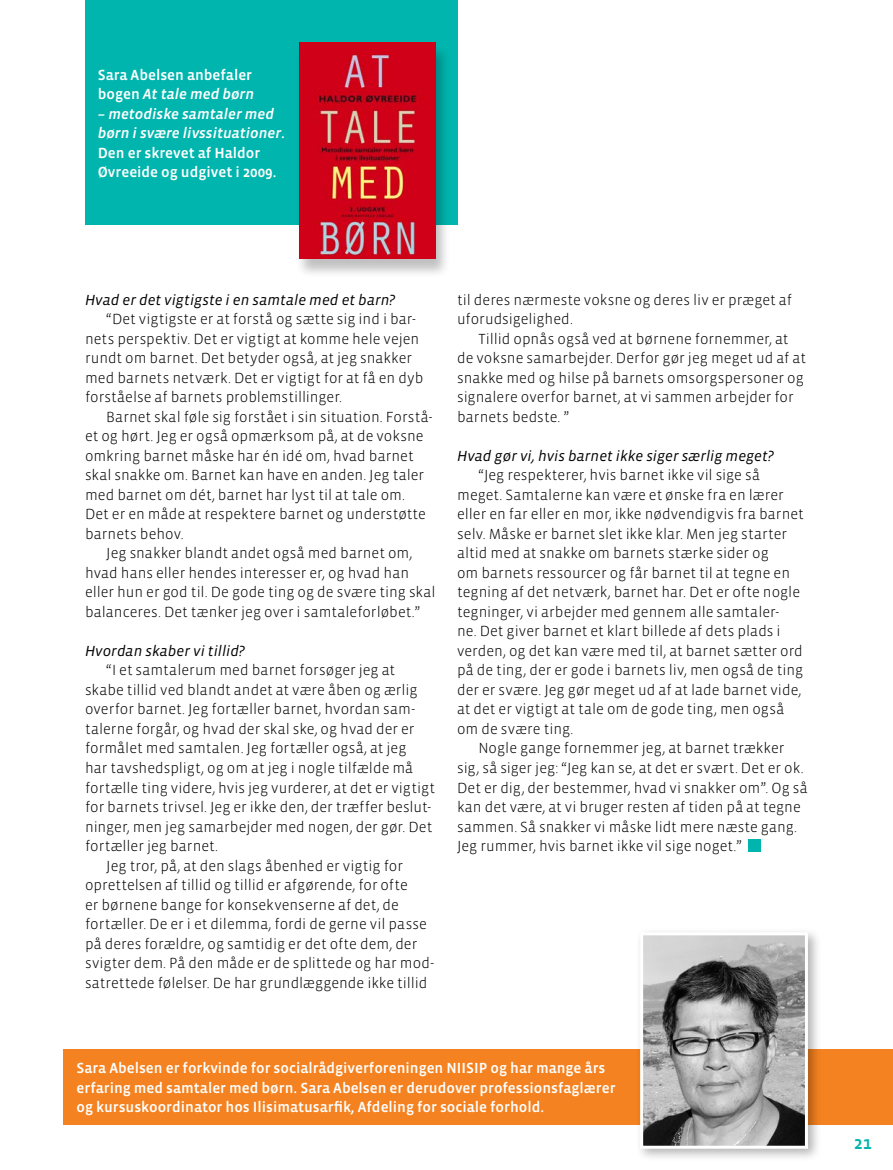
<style>
.page{position:relative;width:893px;height:1170px;background:#fff}
.page>*{position:absolute;margin:0;border:0;box-sizing:border-box;transform-origin:0 0}
.t1{font:18px "Vista Sans Med";color:#00b5ad}
.brød2{font:300 15px/19.5px "Vista Sans";color:#000}
.blå_bog{font:15px/19.5px "Vista Sans Med";color:#fff}
.blå_bog-2{font:italic 15px/19.5px "Vista Sans Med";color:#fff}
.brød1{font:italic 15px "Vista Sans";letter-spacing:.005em;color:#000}
.spørgsmål_brød_1{font:italic 15px "Vista Sans";color:#000}
.s1{font-style:italic}
.s2{font-style:normal}
</style>
<div class="page">
<div style="left:748px;top:839px;width:13px;height:12px;background:#00b5ad"></div>
<div style="left:64px;top:1048px;width:829px;height:76px;background:#f58220"></div>
<div style="left:85px;top:0;width:372px;height:224px;background:#00b5ad"></div>
<div style="left:296px;top:44px;width:155px;height:234px;background:#000;opacity:.25"></div>
<img style="left:299px;top:43px;width:137px;height:215px">
<div style="left:635px;top:926px;width:187px;height:236px;background:#000;opacity:.3"></div>
<img style="left:644px;top:936px;width:160px;height:208px">
<div style="left:640px;top:932px;width:168px;height:216px;border:3px solid #fff"></div>
<p class="blå_bog" style="left:98px;top:65px;width:158px">Sara Abelsen anbefaler bogen <span class="s1">At tale med børn</span></p>
<p class="blå_bog-2" style="left:98px;top:104px;width:189px">– metodiske samtaler med børn i svære livssituationer<span class="s2">.<br>Den er skrevet af Haldor<br>Øvreeide og udgivet i 2009.</span></p>
<p class="brød1" style="left:85px;top:292px;width:312px">Hvad er det vigtigste i en samtale med et barn?</p>
<p class="brød2" style="left:85px;top:310px;width:340px;text-indent:21px">“Det vigtigste er at forstå og sætte sig ind i bar&shy;nets perspektiv. Det er vigtigt at komme hele vejen rundt om barnet. Det betyder også, at jeg snakker med barnets netværk. Det er vigtigt for at få en dyb forståelse af barnets problemstillinger.</p>
<p class="brød2" style="left:85px;top:407px;width:349px;text-indent:21px">Barnet skal føle sig forstået i sin situation. Forstå&shy;et og hørt. Jeg er også opmærksom på, at de voksne omkring barnet måske har én idé om, hvad barnet skal snakke om. Barnet kan have en anden. Jeg taler med barnet om dét, barnet har lyst til at tale om.<br>Det er en måde at respektere barnet og understøtte barnets behov.</p>
<p class="brød2" style="left:85px;top:544px;width:352px;text-indent:21px">Jeg snakker blandt andet også med barnet om, hvad hans eller hendes interesser er, og hvad han eller hun er god til. De gode ting og de svære ting skal balanceres. Det tænker jeg over i samtaleforløbet.”</p>
<p class="brød1" style="left:85px;top:643px;width:161px">Hvordan skaber vi tillid?</p>
<p class="brød2" style="left:85px;top:661px;width:351px;text-indent:21px">“I et samtalerum med barnet forsøger jeg at skabe tillid ved blandt andet at være åben og ærlig overfor barnet. Jeg fortæller barnet, hvordan sam&shy;talerne forgår, og hvad der skal ske, og hvad der er formålet med samtalen. Jeg fortæller også, at jeg<br>har tavshedspligt, og om at jeg i nogle tilfælde må fortælle ting videre, hvis jeg vurderer, at det er vigtigt for barnets trivsel. Jeg er ikke den, der træffer beslut&shy;ninger, men jeg samarbejder med nogen, der gør. Det fortæller jeg barnet.</p>
<p class="brød2" style="left:85px;top:856px;width:351px;text-indent:21px">Jeg tror, på, at den slags åbenhed er vigtig for oprettelsen af tillid og tillid er afgørende, for ofte<br>er børnene bange for konsekvenserne af det, de fortæller. De er i et dilemma, fordi de gerne vil passe på deres forældre, og samtidig er det ofte dem, der svigter dem. På den måde er de splittede og har mod&shy;satrettede følelser. De har grundlæggende ikke tillid</p>
<p class="brød2" style="left:457px;top:290px;width:336px">til deres nærmeste voksne og deres liv er præget af uforudsigelighed.</p>
<p class="brød2" style="left:457px;top:329px;width:350px;text-indent:21px">Tillid opnås også ved at børnene fornemmer, at de voksne samarbejder. Derfor gør jeg meget ud af at snakke med og hilse på barnets omsorgspersoner og signalere overfor barnet, at vi sammen arbejder for barnets bedste. ”</p>
<p class="spørgsmål_brød_1" style="left:457px;top:448px;width:318px">Hvad gør vi, hvis barnet ikke siger særlig meget?</p>
<p class="brød2" style="left:457px;top:466px;width:348px;text-indent:21px">“Jeg respekterer, hvis barnet ikke vil sige så meget. Samtalerne kan være et ønske fra en lærer eller en far eller en mor, ikke nødvendigvis fra barnet selv. Måske er barnet slet ikke klar. Men jeg starter altid med at snakke om barnets stærke sider og<br>om barnets ressourcer og får barnet til at tegne en tegning af det netværk, barnet har. Det er ofte nogle tegninger, vi arbejder med gennem alle samtaler-<br>ne. Det giver barnet et klart billede af dets plads i verden, og det kan være med til, at barnet sætter ord på de ting, der er gode i barnets liv, men også de ting der er svære. Jeg gør meget ud af at lade barnet vide, at det er vigtigt at tale om de gode ting, men også om de svære ting.</p>
<p class="brød2" style="left:457px;top:739px;width:352px;text-indent:21px">Nogle gange fornemmer jeg, at barnet trækker sig, så siger jeg: “Jeg kan se, at det er svært. Det er ok.<br>Det er dig, der bestemmer, hvad vi snakker om”. Og så kan det være, at vi bruger resten af tiden på at tegne sammen. Så snakker vi måske lidt mere næste gang.<br>Jeg rummer, hvis barnet ikke vil sige noget.”</p>
<p class="blå_bog" style="left:77px;top:1058px;width:541px">Sara Abelsen er forkvinde for socialrådgiverforeningen NIISIP og har mange års erfaring med samtaler med børn. Sara Abelsen er derudover professionsfaglærer og kursuskoordinator hos Ilisimatusarfik, Afdeling for sociale forhold.</p>
<p class="t1" style="left:854px;top:1133px;width:19px">21</p>
</div>
